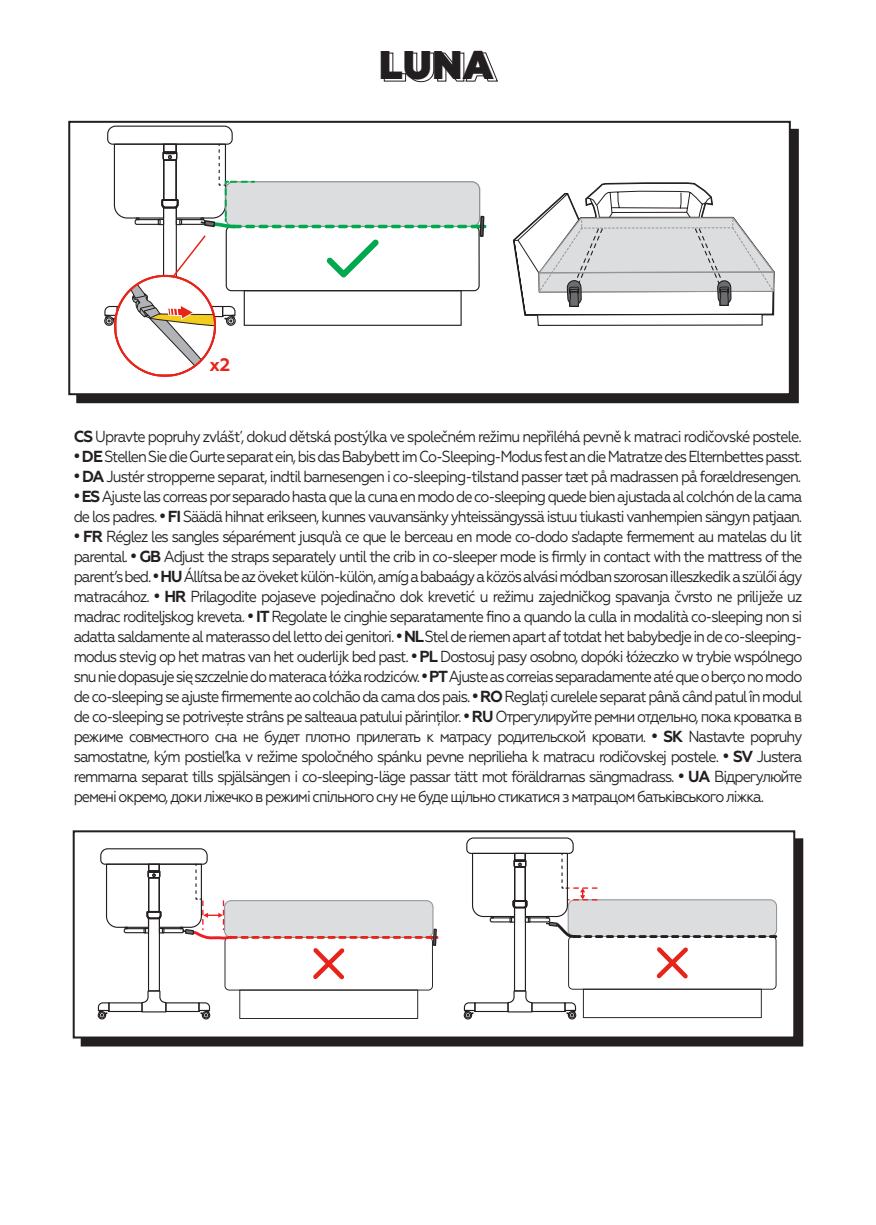
<style>
.page{position:relative;width:876px;height:1225px;background:#fff}
.page>*{position:absolute;margin:0;border:0;box-sizing:border-box;transform-origin:0 0}
.t1{font:800 40px "Geometria";color:#231f20}
.t2{font:700 18.2px "Geometria";color:#e72419}
.t3{font:16px/20px "Geometria";letter-spacing:-.07em;color:#231f20;scale:.9 1}
.s1{font-weight:700}
</style>
<div class="page">
<svg style="left:384px;top:52px;width:114px;height:30px"></svg>
<div style="left:77px;top:130px;width:721px;height:272px;background:#231f20"></div>
<div style="left:68px;top:121px;width:723px;height:274px;background:#fff;border:2px solid #231f20"></div>
<div style="left:82px;top:839px;width:720px;height:206px;background:#231f20"></div>
<div style="left:73px;top:830px;width:722px;height:208px;background:#fff;border:2px solid #231f20"></div>
<svg style="left:97px;top:848px;width:340px;height:172px"></svg>
<svg style="left:463px;top:837px;width:315px;height:183px"></svg>
<svg style="left:104px;top:125px;width:381px;height:252px"></svg>
<svg style="left:513px;top:182px;width:262px;height:144px"></svg>
<p class="t2" style="left:209px;top:354px;width:23px">x2</p>
<h1 class="t1" style="left:379px;top:41px;width:117px">LUNA</h1>
<p class="t3" style="left:74px;top:426px;width:810px"><span class="s1">CS</span> Upravte popruhy zvlášť, dokud dětská postýlka ve společném režimu nepřiléhá pevně k matraci rodičovské postele.</p>
<p class="t3" style="left:74px;top:446px;width:811px"><span class="s1">• DE</span> Stellen Sie die Gurte separat ein, bis das Babybett im Co-Sleeping-Modus fest an die Matratze des Elternbettes passt.</p>
<p class="t3" style="left:74px;top:466px;width:810px"><span class="s1">• DA</span> Justér stropperne separat, indtil barnesengen i co-sleeping-tilstand passer tæt på madrassen på forældresengen.</p>
<p class="t3" style="left:74px;top:486px;width:811px"><span class="s1">• ES</span> Ajuste las correas por separado hasta que la cuna en modo de co-sleeping quede bien ajustada al colchón de la cama de los padres. <span class="s1">• FI</span> Säädä hihnat erikseen, kunnes vauvansänky yhteissängyssä istuu tiukasti vanhempien sängyn patjaan.</p>
<p class="t3" style="left:74px;top:526px;width:811px;text-align:justify"><span class="s1">• FR</span> Réglez les sangles séparément jusqu'à ce que le berceau en mode co-dodo s'adapte fermement au matelas du lit parental. <span class="s1">• GB</span> Adjust the straps separately until the crib in co-sleeper mode is firmly in contact with the mattress of the parent’s bed. <span class="s1">• HU</span> Állítsa be az öveket külön-külön, amíg a babaágy a közös alvási módban szorosan illeszkedik a szülői ágy matracához. <span class="s1">• HR</span> Prilagodite pojaseve pojedinačno dok krevetić u režimu zajedničkog spavanja čvrsto ne prilĳeže uz madrac roditeljskog kreveta. <span class="s1">• IT</span> Regolate le cinghie separatamente fino a quando la culla in modalità co-sleeping non si adatta saldamente al materasso del letto dei genitori. <span class="s1">• NL</span> Stel de riemen apart af totdat het babybedje in de co-sleeping&shy;modus stevig op het matras van het ouderlĳk bed past. <span class="s1">• PL</span> Dostosuj pasy osobno, dopóki łóżeczko w trybie wspólnego snu nie dopasuje się szczelnie do materaca łóżka rodziców. <span class="s1">• PT</span> Ajuste as correias separadamente até que o berço no modo de co-sleeping se ajuste firmemente ao colchão da cama dos pais. <span class="s1">• RO</span> Reglați curelele separat până când patul în modul de co-sleeping se potrivește strâns pe salteaua patului părinților. <span class="s1">• RU</span> Отрегулируйте ремни отдельно, пока кроватка в режиме совместного сна не будет плотно прилегать к матрасу родительской кровати. <span class="s1">• SK</span> Nastavte popruhy samostatne, kým postieľka v režime spoločného spánku pevne neprilieha k matracu rodičovskej postele. <span class="s1">• SV</span> Justera remmarna separat tills spjälsängen i co-sleeping-läge passar tätt mot föräldrarnas sängmadrass. <span class="s1">• UA</span> Відрегулюйте ремені окремо, доки ліжечко в режимі спільного сну не буде щільно стикатися з матрацом батьківського ліжка.</p>
</div>
